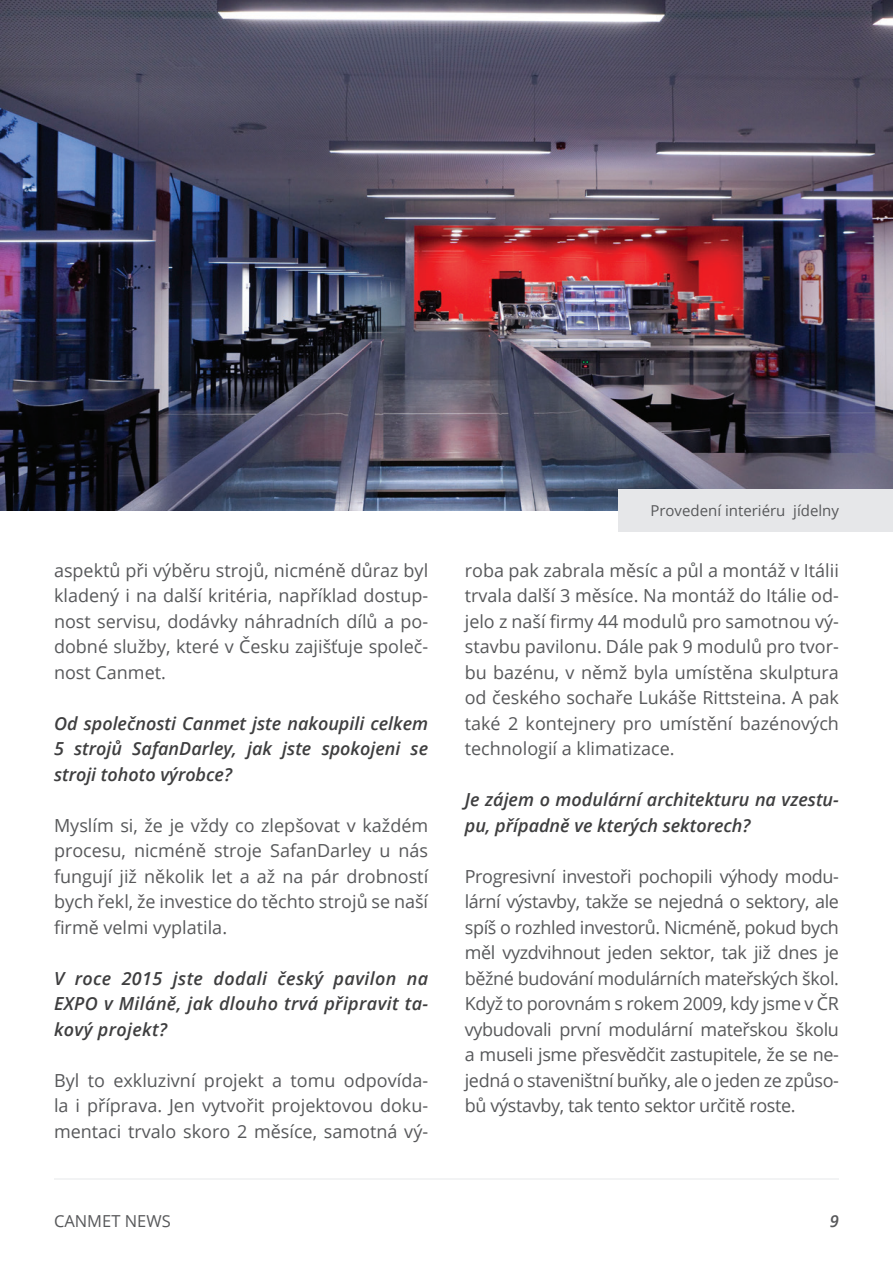
<style>
.page{position:relative;width:893px;height:1263px;background:#fff}
.page>*{position:absolute;margin:0;border:0;box-sizing:border-box;transform-origin:0 0}
.t1{font:18px/25.5px "Open Sans";color:#57585a;text-align:justify}
.t2{font:italic 600 18px/25.5px "Open Sans";color:#3e3e3f;text-align:justify}
.t3{font:16.5px "Open Sans";color:#57585a}
.t4{font:italic 600 16.5px "Open Sans";color:#57585a}
.t5{font:15px "Open Sans";color:#57585a}
</style>
<div class="page">
<img style="left:0;top:0;width:893px;height:510px">
<hr style="left:54px;top:1178px;width:785px;height:2px;background:#f2f3f4">
<div style="left:618px;top:489px;width:275px;height:43px;background:#e6e7e9"></div>
<hr style="left:892px;top:764px;width:1px;height:40px;background:#e6e7e9">
<p class="t1" style="left:54px;top:557px;width:376px">aspektů při výběru strojů, nicméně důraz byl kladený i na další kritéria, například dostup&shy;nost servisu, dodávky náhradních dílů a po&shy;dobné služby, které v Česku zajišťuje společ&shy;nost Canmet.</p>
<p class="t2" style="left:54px;top:710px;width:376px">Od společnosti Canmet jste nakoupili celkem 5 strojů SafanDarley, jak jste spokojeni se stroji tohoto výrobce?</p>
<p class="t1" style="left:54px;top:812px;width:376px">Myslím si, že je vždy co zlepšovat v každém procesu, nicméně stroje SafanDarley u nás fungují již několik let a až na pár drobností bych řekl, že investice do těchto strojů se naší firmě velmi vyplatila.</p>
<p class="t2" style="left:54px;top:965px;width:376px">V roce 2015 jste dodali český pavilon na EXPO v Miláně, jak dlouho trvá připravit ta&shy;kový projekt?</p>
<p class="t1" style="left:54px;top:1067px;width:376px">Byl to exkluzivní projekt a tomu odpovída&shy;la i příprava. Jen vytvořit projektovou doku&shy;mentaci trvalo skoro 2 měsíce, samotná vý-</p>
<p class="t3" style="left:54px;top:1209px;width:118px">CANMET NEWS</p>
<p class="t5" style="left:650px;top:500px;width:190px">Provedení interiéru jídelny</p>
<p class="t1" style="left:465px;top:557px;width:376px">roba pak zabrala měsíc a půl a montáž v Itálii trvala další 3 měsíce. Na montáž do Itálie od&shy;jelo z naší firmy 44 modulů pro samotnou vý&shy;stavbu pavilonu. Dále pak 9 modulů pro tvor&shy;bu bazénu, v němž byla umístěna skulptura od českého sochaře Lukáše Rittsteina. A pak také 2 kontejnery pro umístění bazénových technologií a klimatizace.</p>
<p class="t2" style="left:465px;top:786px;width:376px">Je zájem o modulární architekturu na vzestu&shy;pu, případně ve kterých sektorech?</p>
<p class="t1" style="left:465px;top:863px;width:376px">Progresivní investoři pochopili výhody modu&shy;lární výstavby, takže se nejedná o sektory, ale spíš o rozhled investorů. Nicméně, pokud bych měl vyzdvihnout jeden sektor, tak již dnes je běžné budování modulárních mateřských škol.<br>Když to porovnám s rokem 2009, kdy jsme v ČR vybudovali první modulární mateřskou školu a museli jsme přesvědčit zastupitele, že se ne&shy;jedná o staveništní buňky, ale o jeden ze způso&shy;bů výstavby, tak tento sektor určitě roste.</p>
<p class="t4" style="left:830px;top:1209px;width:11px">9</p>
</div>
